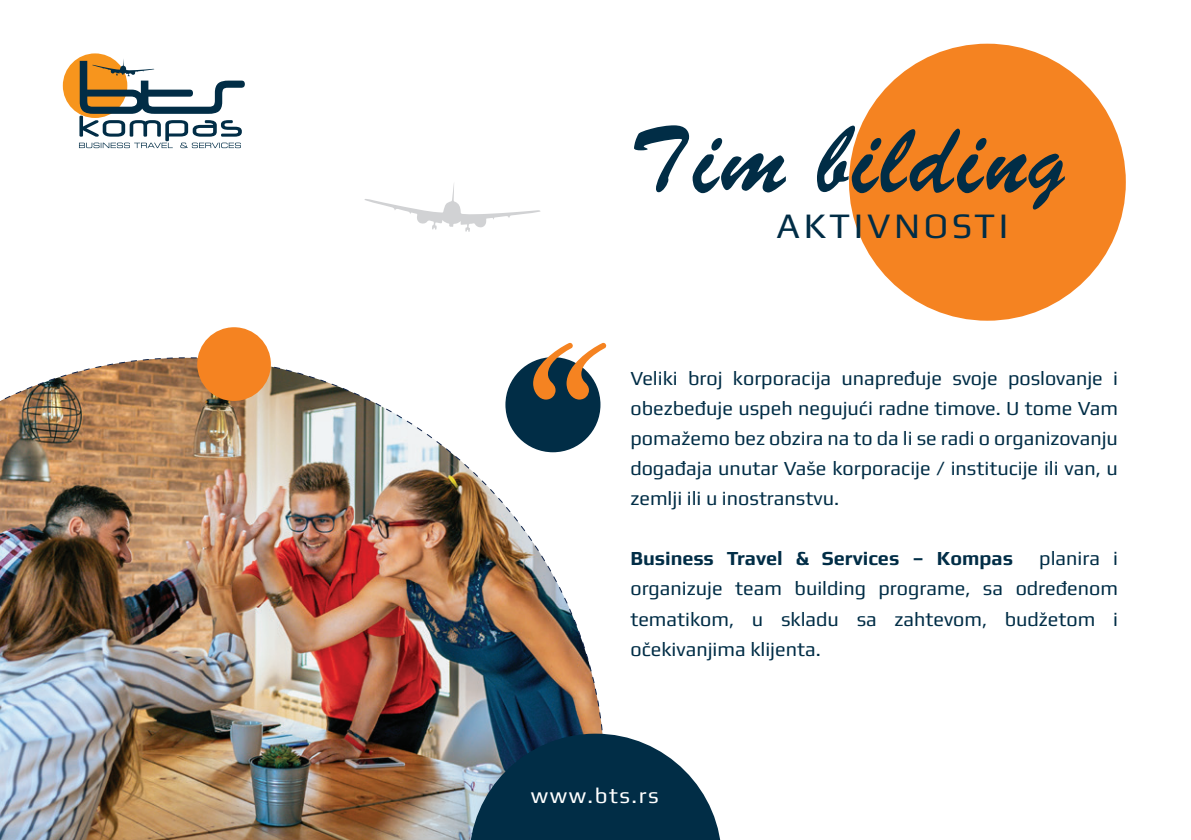
<style>
.page{position:relative;width:1191px;height:840px;background:#fff}
.page>*{position:absolute;margin:0;border:0;box-sizing:border-box;transform-origin:0 0}
.t1{font:84px "Brussels";color:#012d46}
.t2{font:36px "Play";letter-spacing:.1em;color:#012d46}
.t3{font:22px "Play";letter-spacing:.07em;color:#fff}
.t4{font:20px/30px "Play";color:#012d46;text-align:justify}
.t5{font:700 20px "Play";color:#012d46}
</style>
<div class="page">
<img style="left:0;top:357px;width:603px;height:482px">
<svg style="left:469px;top:733px;width:251px;height:106px;background:#2e5267"></svg>
<svg style="left:364px;top:184px;width:176px;height:48px"></svg>
<div style="left:63px;top:53px;width:64px;height:65px;background:#f7951d;border-radius:50%"></div>
<svg style="left:79px;top:58px;width:166px;height:90px"></svg>
<div style="left:849px;top:44px;width:276px;height:276px;background:#f58321;border-radius:50%"></div>
<div style="left:505px;top:357px;width:95px;height:95px;background:#012d46;border-radius:50%"></div>
<svg style="left:533px;top:342px;width:74px;height:57px"></svg>
<div style="left:197px;top:327px;width:74px;height:74px;background:#f58321;border-radius:50%"></div>
<h1 class="t1" style="left:632px;top:96px;width:435px">Tim bilding</h1>
<h2 class="t2" style="left:776px;top:204px;width:233px">AKTIVNOSTI</h2>
<p class="t4" style="left:630px;top:363px;width:489px">Veliki broj korporacija unapređuje svoje poslovanje i obezbeđuje uspeh negujući radne timove. U tome Vam pomažemo bez obzira na to da li se radi o organizovanju događaja unutar Vaše korporacije / institucije ili van, u zemlji ili u inostranstvu.</p>
<p class="t4" style="left:630px;top:543px;width:489px;text-indent:409px">planira i organizuje team building programe, sa određenom tematikom, u skladu sa zahtevom, budžetom i očekivanjima klijenta.</p>
<p class="t5" style="left:630px;top:546px;width:384px">Business Travel &amp; Services – Kompas</p>
<p class="t3" style="left:531px;top:781px;width:129px">www.bts.rs</p>
</div>
